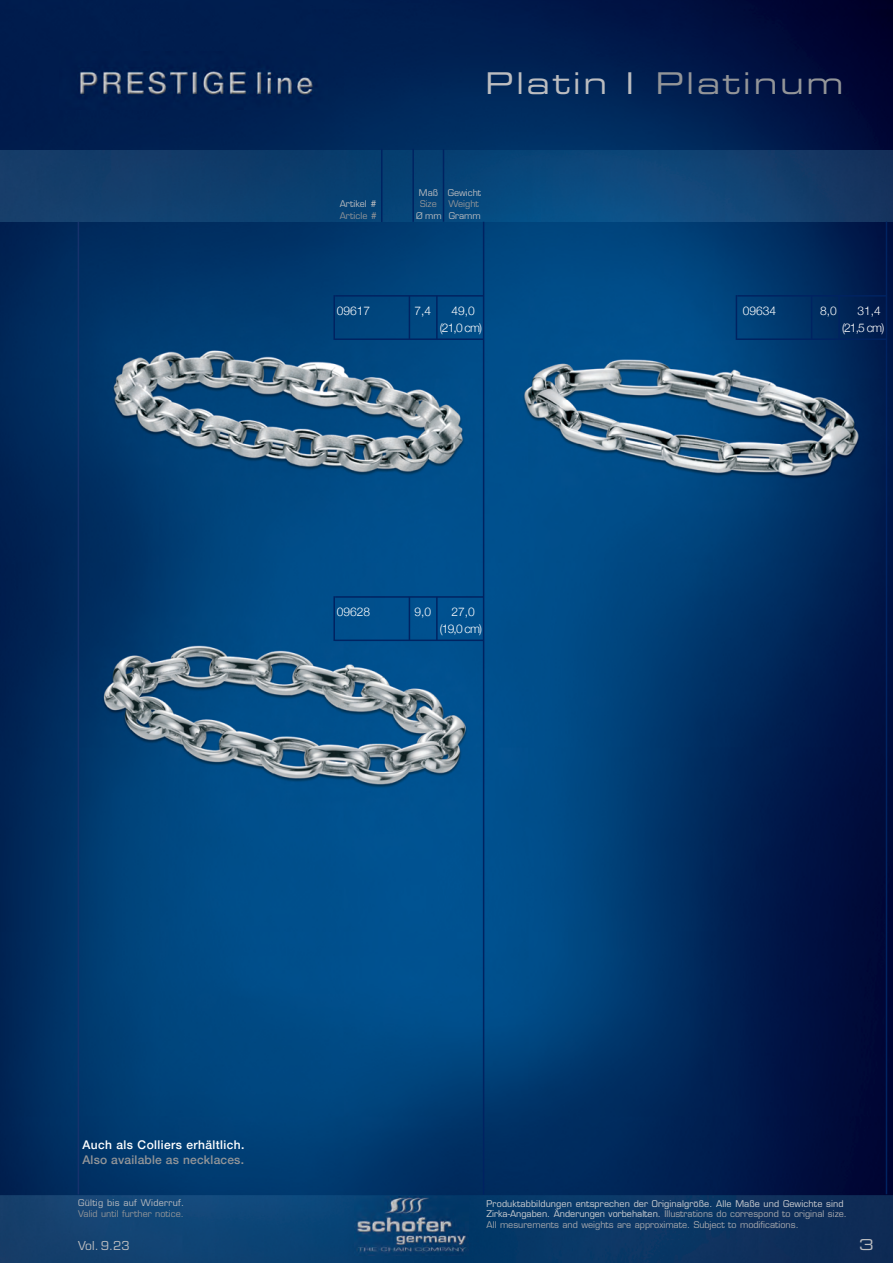
<style>
.page{position:relative;width:893px;height:1263px;background:#fff}
.page>*{position:absolute;margin:0;border:0;box-sizing:border-box;transform-origin:0 0}
.t1{font:30px "Eurostile Extended Two";letter-spacing:.085em;color:#939598}
.t2{font:15px "Eurostile Extended Two";color:#bcbdc0}
.t3{font:300 12px "Helvetica Neue";color:#fff}
.t4{font:500 12px "Helvetica Neue";letter-spacing:.035em;color:#fff}
.t5{font:500 12px "Helvetica Neue";letter-spacing:.015em;color:#939598}
.t6{font:12px "Eurostile";color:#bcbdc0}
.t7{font:9px "Eurostile";color:#a8a9ad}
.t8{font:9px "Eurostile";letter-spacing:.015em;color:#d1d2d4}
.t9{font:9px "Eurostile";color:#939598}
.t10{font:9px "Eurostile";color:#bcbdc0}
.t11{font:9px "Eurostile";letter-spacing:.03em;color:#bcbdc0}
.s1{color:#bcbdc0}
.s2{font-family:"Ping Fang SC";font-weight:500}
.s3{color:#d1d2d4}
</style>
<div class="page">
<img style="left:0;top:0;width:893px;height:1195px">
<img style="left:0;top:1195px;width:893px;height:68px">
<img style="left:0;top:151px;width:893px;height:71px">
<img style="left:355px;top:1196px;width:114px;height:59px">
<hr style="left:381px;top:149px;width:1px;height:73px;background:#002361">
<hr style="left:412px;top:149px;width:2px;height:73px;background:#002361">
<hr style="left:443px;top:149px;width:1px;height:73px;background:#002361">
<img style="left:60px;top:51px;width:267px;height:59px">
<hr style="left:78px;top:222px;width:1px;height:972px;background:#17326c">
<hr style="left:483px;top:222px;width:1px;height:972px;background:#002361">
<hr style="left:886px;top:222px;width:1px;height:972px;background:#002361">
<hr style="left:409px;top:296px;width:1px;height:43px;background:#002361">
<hr style="left:335px;top:338px;width:149px;height:2px;background:#002361">
<hr style="left:436px;top:296px;width:2px;height:43px;background:#002361">
<hr style="left:335px;top:295px;width:149px;height:2px;background:#002361">
<hr style="left:333px;top:295px;width:2px;height:45px;background:#002361">
<hr style="left:409px;top:597px;width:1px;height:43px;background:#002361">
<hr style="left:335px;top:640px;width:149px;height:1px;background:#002361">
<hr style="left:436px;top:597px;width:2px;height:43px;background:#002361">
<hr style="left:335px;top:596px;width:149px;height:2px;background:#002361">
<hr style="left:333px;top:596px;width:2px;height:45px;background:#002361">
<hr style="left:811px;top:296px;width:1px;height:43px;background:#002361">
<hr style="left:737px;top:338px;width:149px;height:2px;background:#002361">
<hr style="left:838px;top:296px;width:2px;height:43px;background:#002361">
<hr style="left:737px;top:295px;width:149px;height:2px;background:#002361">
<hr style="left:736px;top:295px;width:1px;height:45px;background:#002361">
<p class="t1" style="left:485px;top:72px;width:360px"><span class="s1">Platin I</span> Platinum</p>
<p class="t10" style="left:419px;top:189px;width:64px">Maß Gewicht</p>
<p class="t10" style="left:340px;top:201px;width:38px">Artikel #</p>
<p class="t9" style="left:420px;top:201px;width:18px">Size</p>
<p class="t9" style="left:449px;top:201px;width:32px">Weight</p>
<p class="t9" style="left:340px;top:212px;width:39px">Article #</p>
<p class="t10" style="left:416px;top:212px;width:66px">Ø mm Gramm</p>
<p class="t3" style="left:337px;top:303px;width:35px">09617</p>
<p class="t3" style="left:414px;top:303px;width:18px">7,4</p>
<p class="t3" style="left:451px;top:303px;width:25px">49,0</p>
<p class="t3" style="left:440px;top:320px;width:44px">(21,0 cm)</p>
<p class="t3" style="left:337px;top:604px;width:35px">09628</p>
<p class="t3" style="left:414px;top:604px;width:18px">9,0</p>
<p class="t3" style="left:451px;top:604px;width:25px">27,0</p>
<p class="t3" style="left:440px;top:621px;width:44px">(19,0 cm)</p>
<p class="t3" style="left:743px;top:303px;width:35px">09634</p>
<p class="t3" style="left:820px;top:303px;width:18px">8,0</p>
<p class="t3" style="left:857px;top:303px;width:25px">31,4</p>
<p class="t3" style="left:842px;top:320px;width:44px">(21,5 cm)</p>
<p class="t4" style="left:82px;top:1137px;width:164px">Auch als Colliers erhältlich.</p>
<p class="t5" style="left:82px;top:1152px;width:163px">Also available as necklaces.</p>
<p class="t11" style="left:78px;top:1199px;width:107px">Gu<span class="s2">̈</span>ltig bis auf Widerruf.</p>
<p class="t9" style="left:78px;top:1210px;width:107px">Valid until further notice.</p>
<p class="t6" style="left:78px;top:1241px;width:53px">Vol. 9.23</p>
<p class="t8" style="left:487px;top:1200px;width:359px">Produktabbildungen entsprechen der Originalgröße. Alle Maße und Gewichte sind</p>
<p class="t7" style="left:487px;top:1210px;width:362px"><span class="s3">Zirka-Angaben. Änderungen vorbehalten.</span> Illustrations do correspond to original size.</p>
<p class="t7" style="left:487px;top:1221px;width:314px">All mesurements and weights are approximate. Subject to modifications.</p>
<p class="t2" style="left:859px;top:1239px;width:16px">3</p>
</div>
